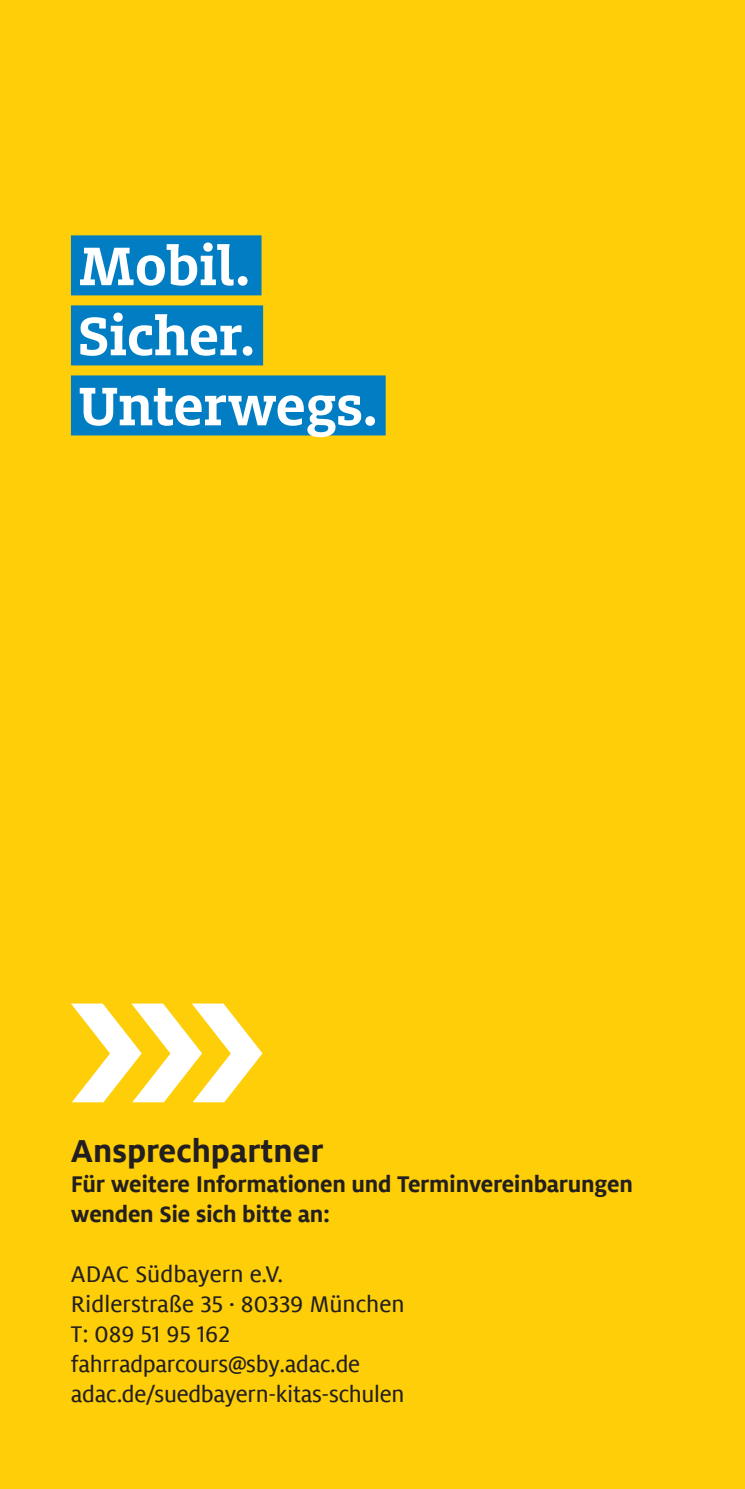
<style>
.page{position:relative;width:745px;height:1489px;background:#fff}
.page>*{position:absolute;margin:0;border:0;box-sizing:border-box;transform-origin:0 0}
.t1{font:700 60px/70px "Milo Slab ADAC";color:#fff}
.t2{font:700 35px "Milo ADAC";color:#231f20}
.t3{font:25px/30px "Milo ADAC Text";letter-spacing:-.01em;color:#231f20}
.t4{font:700 25px/30px "Milo ADAC";letter-spacing:-.01em;color:#231f20}
</style>
<div class="page">
<div style="left:0;top:0;width:744px;height:1488px;background:#fece08"></div>
<div style="left:71px;top:235px;width:190px;height:60px;background:#007dc3"></div>
<div style="left:71px;top:305px;width:192px;height:60px;background:#007dc3"></div>
<div style="left:71px;top:375px;width:314px;height:60px;background:#007dc3"></div>
<svg style="left:71px;top:1003px;width:191px;height:99px"></svg>
<h1 class="t1" style="left:78px;top:229px;width:301px">Mobil.<br>Sicher.<br>Unterwegs.</h1>
<h2 class="t2" style="left:71px;top:1131px;width:254px">Ansprechpartner</h2>
<p class="t4" style="left:71px;top:1169px;width:563px">Für weitere Informationen und Terminvereinbarungen wenden Sie sich bitte an:</p>
<p class="t3" style="left:71px;top:1259px;width:335px">ADAC Südbayern e.V.<br>Ridlerstraße 35 · 80339 München<br>T: 089 51 95 162 fahrradparcours@sby.adac.de adac.de/suedbayern-kitas-schulen</p>
</div>
